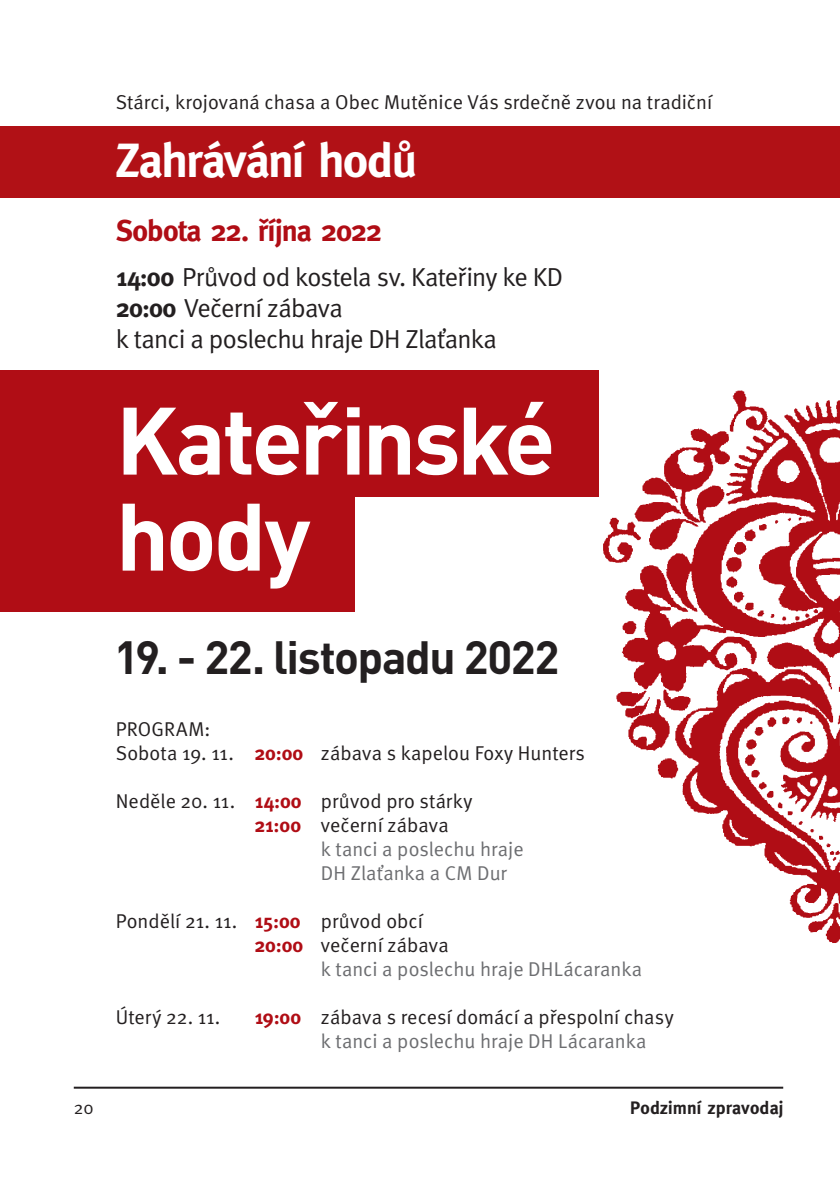
<style>
.page{position:relative;width:840px;height:1191px;background:#fff}
.page>*{position:absolute;margin:0;border:0;box-sizing:border-box;transform-origin:0 0}
.Vychozi_Ninbus_9_5{font:700 94px "DINCE";letter-spacing:-.035em;color:#fff}
.Vychozi_Ninbus_9_5-2{font:700 48px "Meta CE";letter-spacing:-.03em;color:#fff}
.Vychozi_Ninbus_9_5-3{font:700 46px "DINCE";letter-spacing:-.03em;color:#231f20}
.Vychozi_Ninbus_9_5-4{font:700 30px "Meta CE";letter-spacing:-.03em;color:#b00d15}
.Vychozi_Ninbus_9_5-5{font:26px "Meta CE";letter-spacing:-.025em;color:#231f20}
.Vychozi_Ninbus_9_5-6{font:20px "Meta CE";color:#231f20}
.Vychozi_Ninbus_9_5-7{font:20px "Meta CE";color:#6c6d70}
.Vychozi_Ninbus_9_5-8{font:700 20px "Meta CE";letter-spacing:.005em;color:#b00d15}
.t1{font:700 18px "Meta CE";letter-spacing:.01em;color:#231f20}
.t2{font:18px "Meta CE";color:#231f20}
.s1{font-weight:700}
</style>
<div class="page">
<hr style="left:74px;top:1086px;width:708px;height:2px;background:#231f20">
<div style="left:0;top:370px;width:598px;height:127px;background:#b00d15"></div>
<div style="left:0;top:493px;width:354px;height:119px;background:#b00d15"></div>
<img style="left:598px;top:371px;width:241px;height:572px">
<div style="left:0;top:126px;width:839px;height:72px;background:#b11116"></div>
<p class="Vychozi_Ninbus_9_5-6" style="left:116px;top:90px;width:597px">Stárci, krojovaná chasa a Obec Mutěnice Vás srdečně zvou na tradiční</p>
<p class="Vychozi_Ninbus_9_5-2" style="left:116px;top:132px;width:303px">Zahrávání hodů</p>
<p class="Vychozi_Ninbus_9_5-4" style="left:116px;top:213px;width:267px">Sobota 22. října 2022</p>
<p class="Vychozi_Ninbus_9_5-5" style="left:116px;top:262px;width:448px"><span class="s1">14:00</span> Průvod od kostela sv. Kateřiny ke KD</p>
<p class="Vychozi_Ninbus_9_5-5" style="left:116px;top:293px;width:229px"><span class="s1">20:00</span> Večerní zábava</p>
<p class="Vychozi_Ninbus_9_5-5" style="left:116px;top:324px;width:382px">k tanci a poslechu hraje DH Zlaťanka</p>
<p class="Vychozi_Ninbus_9_5" style="left:116px;top:378px;width:441px">Kateřinské</p>
<p class="Vychozi_Ninbus_9_5" style="left:116px;top:474px;width:196px">hody</p>
<p class="Vychozi_Ninbus_9_5-3" style="left:114px;top:627px;width:446px">19. - 22. listopadu 2022</p>
<p class="Vychozi_Ninbus_9_5-6" style="left:116px;top:717px;width:96px">PROGRAM:</p>
<p class="Vychozi_Ninbus_9_5-6" style="left:116px;top:741px;width:120px">Sobota 19. 11.</p>
<p class="Vychozi_Ninbus_9_5-6" style="left:116px;top:789px;width:121px">Neděle 20. 11.</p>
<p class="Vychozi_Ninbus_9_5-6" style="left:116px;top:909px;width:123px">Pondělí 21. 11.</p>
<p class="Vychozi_Ninbus_9_5-6" style="left:116px;top:1005px;width:106px">Úterý 22. 11.</p>
<p class="Vychozi_Ninbus_9_5-8" style="left:254px;top:741px;width:50px">20:00</p>
<p class="Vychozi_Ninbus_9_5-8" style="left:254px;top:789px;width:49px">14:00</p>
<p class="Vychozi_Ninbus_9_5-8" style="left:254px;top:813px;width:48px">21:00</p>
<p class="Vychozi_Ninbus_9_5-8" style="left:254px;top:909px;width:48px">15:00</p>
<p class="Vychozi_Ninbus_9_5-8" style="left:254px;top:933px;width:50px">20:00</p>
<p class="Vychozi_Ninbus_9_5-8" style="left:254px;top:1005px;width:48px">19:00</p>
<p class="Vychozi_Ninbus_9_5-6" style="left:321px;top:741px;width:265px">zábava s kapelou Foxy Hunters</p>
<p class="Vychozi_Ninbus_9_5-6" style="left:321px;top:789px;width:153px">průvod pro stárky</p>
<p class="Vychozi_Ninbus_9_5-6" style="left:321px;top:813px;width:129px">večerní zábava</p>
<p class="Vychozi_Ninbus_9_5-7" style="left:321px;top:837px;width:204px">k tanci a poslechu hraje</p>
<p class="Vychozi_Ninbus_9_5-7" style="left:321px;top:861px;width:187px">DH Zlaťanka a CM Dur</p>
<p class="Vychozi_Ninbus_9_5-6" style="left:321px;top:909px;width:103px">průvod obcí</p>
<p class="Vychozi_Ninbus_9_5-6" style="left:321px;top:933px;width:129px">večerní zábava</p>
<p class="Vychozi_Ninbus_9_5-7" style="left:321px;top:957px;width:322px">k tanci a poslechu hraje DHLácaranka</p>
<p class="Vychozi_Ninbus_9_5-6" style="left:321px;top:1005px;width:354px">zábava s recesí domácí a přespolní chasy</p>
<p class="Vychozi_Ninbus_9_5-7" style="left:321px;top:1029px;width:327px">k tanci a poslechu hraje DH Lácaranka</p>
<p class="t2" style="left:74px;top:1097px;width:21px">20</p>
<p class="t1" style="left:629px;top:1097px;width:155px">Podzimní zpravodaj</p>
</div>
